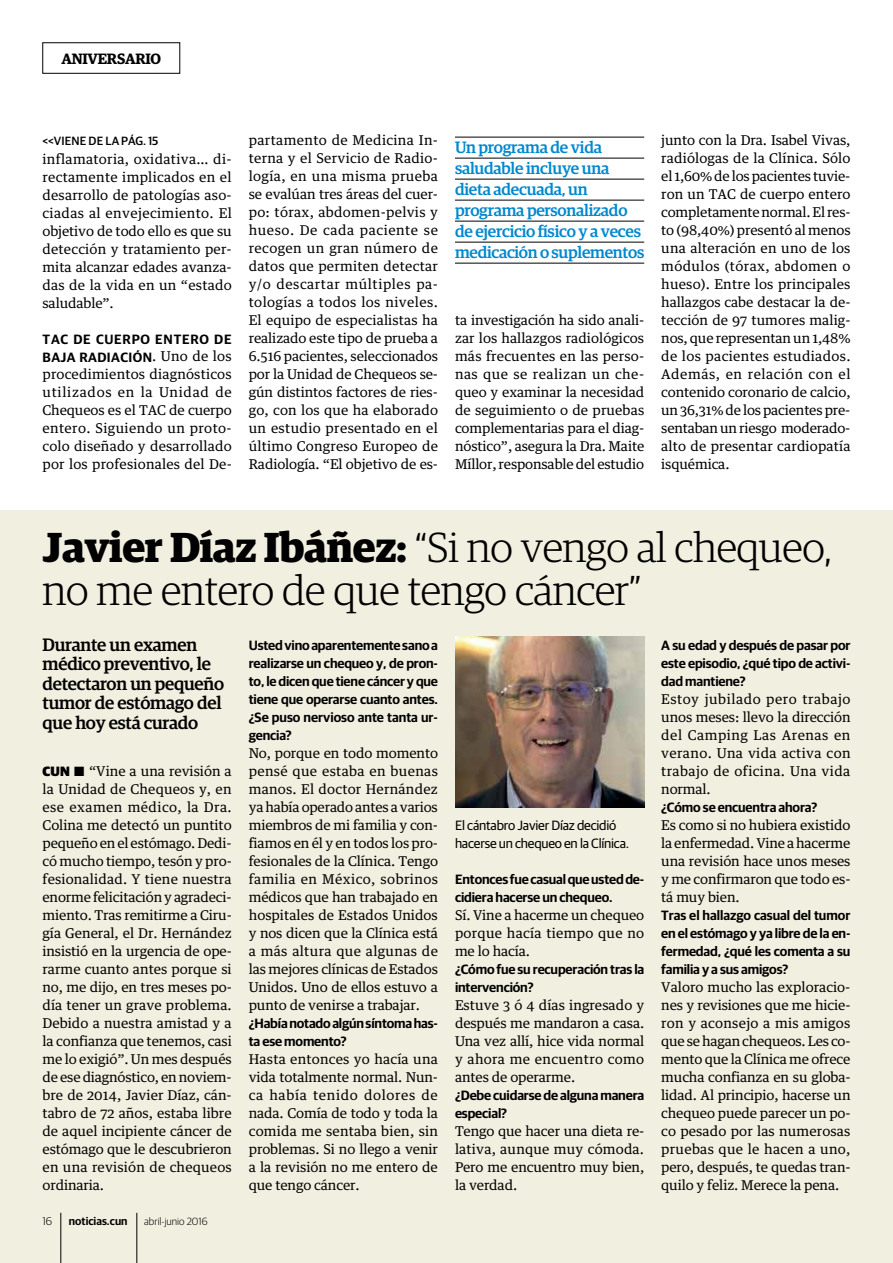
<style>
.page{position:relative;width:893px;height:1263px;background:#fff}
.page>*{position:absolute;margin:0;border:0;box-sizing:border-box;transform-origin:0 0}
.t1{font:300 42px/43.5px "Guardian Egyp";letter-spacing:-.01em;color:#000}
.t2{font:500 18px/19.5px "Guardian Egyp";letter-spacing:-.015em;color:#000}
.t3{font:500 16.5px/21px "Guardian Egyp";letter-spacing:-.015em;color:#0088ce}
.t4{font:600 15px "Guardian Egyp";letter-spacing:-.015em;color:#000}
.t5{font:13.5px/18px "Guardian Text Egyp";letter-spacing:-.01em;color:#000;text-align:justify}
.t6{font:600 13.5px/18px "Guardian Sans";letter-spacing:-.01em;color:#000}
.t7{font:13.5px/18px "Guardian Sans";letter-spacing:-.015em;color:#000}
.t8{font:500 12px "Guardian Sans";letter-spacing:.01em;color:#000}
.t9{font:600 11.25px "Guardian Sans";color:#000}
.t10{font:300 11.25px "Guardian Sans";color:#000}
.t11{font:300 10.5px "Guardian Sans";color:#000}
.s1{font-family:"Guardian Sans";font-weight:600}
.s2{font-weight:700}
.s3{font-family:"Guardian Sans";font-weight:900}
</style>
<div class="page">
<div style="left:0;top:511px;width:893px;height:752px;background:#f1efdf"></div>
<hr style="left:61px;top:1213px;width:1px;height:50px;background:#000">
<hr style="left:137px;top:1213px;width:1px;height:50px;background:#000">
<div style="left:43px;top:43px;width:137px;height:31px;border:1px solid #000"></div>
<img style="left:455px;top:637px;width:189px;height:170px">
<hr style="left:455px;top:137px;width:189px;height:1px;background:#000">
<hr style="left:455px;top:158px;width:189px;height:1px;background:#000">
<hr style="left:455px;top:179px;width:189px;height:1px;background:#000">
<hr style="left:455px;top:200px;width:189px;height:1px;background:#000">
<hr style="left:455px;top:221px;width:189px;height:1px;background:#000">
<hr style="left:455px;top:242px;width:189px;height:1px;background:#000">
<hr style="left:455px;top:263px;width:189px;height:1px;background:#000">
<p class="t4" style="left:61px;top:48px;width:101px">ANIVERSARIO</p>
<p class="t8" style="left:43px;top:132px;width:117px">&lt;&lt;VIENE DE LA PÁG. 15</p>
<p class="t5" style="left:43px;top:149px;width:191px">inflamatoria, oxidativa… di&shy;rectamente implicados en el desarrollo de patologías aso&shy;ciadas al envejecimiento. El objetivo de todo ello es que su detección y tratamiento per&shy;mita alcanzar edades avanza&shy;das de la vida en un “estado saludable”.</p>
<p class="t6" style="left:43px;top:329px;width:63px">TAC de cuerp</p>
<p class="t6" style="left:141px;top:329px;width:25px">o enter</p>
<p class="t6" style="left:200px;top:329px;width:24px">o de</p>
<p class="t6" style="left:43px;top:347px;width:46px">baja radiaci</p>
<p class="t5" style="left:43px;top:346px;width:191px;text-indent:90px"><span class="s1">ón</span>. Uno de los procedimientos diagnósticos utilizados en la Unidad de Chequeos es el TAC de cuerpo entero. Siguiendo un proto&shy;colo diseñado y desarrollado por los profesionales del De-</p>
<p class="t5" style="left:249px;top:130px;width:191px">partamento de Medicina In&shy;terna y el Servicio de Radio&shy;logía, en una misma prueba se evalúan tres áreas del cuer&shy;po: tórax, abdomen-pelvis y hueso. De cada paciente se recogen un gran número de datos que permiten detectar y/o descartar múltiples pa&shy;tologías a todos los niveles.<br>El equipo de especialistas ha realizado este tipo de prueba a 6.516 pacientes, seleccionados por la Unidad de Chequeos se&shy;gún distintos factores de ries&shy;go, con los que ha elaborado un estudio presentado en el último Congreso Europeo de Radiología. “El objetivo de es-</p>
<p class="t3" style="left:455px;top:136px;width:191px">Un programa de vida saludable incluye una dieta adecuada, un programa personalizado de ejercicio físico y a veces medicación o suplementos</p>
<p class="t5" style="left:455px;top:310px;width:191px">ta investigación ha sido anali&shy;zar los hallazgos radiológicos más frecuentes en las perso&shy;nas que se realizan un che&shy;queo y examinar la necesidad de seguimiento o de pruebas complementarias para el diag&shy;nóstico”, asegura la Dra. Maite Míllor, responsable del estudio</p>
<p class="t5" style="left:661px;top:130px;width:191px">junto con la Dra. Isabel Vivas, radiólogas de la Clínica. Sólo el 1,60% de los pacientes tuvie&shy;ron un TAC de cuerpo entero completamente normal. El res&shy;to (98,40%) presentó al menos una alteración en uno de los módulos (tórax, abdomen o hueso). Entre los principales hallazgos cabe destacar la de&shy;tección de 97 tumores malig&shy;nos, que representan un 1,48% de los pacientes estudiados.<br>Además, en relación con el contenido coronario de calcio, un 36,31% de los pacientes pre&shy;sentaban un riesgo moderado&shy;alto de presentar cardiopatía isquémica.</p>
<h1 class="t1" style="left:43px;top:523px;width:791px"><span class="s2">Javier Díaz Ibáñez:</span> “Si no vengo al chequeo, no me entero de que tengo cáncer”</h1>
<h2 class="t2" style="left:43px;top:633px;width:183px">Durante un examen médico preventivo, le detectaron un pequeño tumor de estómago del que hoy está curado</h2>
<p class="t5" style="left:43px;top:761px;width:191px"><span class="s3">CUN</span> ■ “Vine a una revisión a la Unidad de Chequeos y, en ese examen médico, la Dra.<br>Colina me detectó un puntito pequeño en el estómago. Dedi&shy;có mucho tiempo, tesón y pro&shy;fesionalidad. Y tiene nuestra enorme felicitación y agradeci&shy;miento. Tras remitirme a Ciru&shy;gía General, el Dr. Hernández insistió en la urgencia de ope&shy;rarme cuanto antes porque si no, me dijo, en tres meses po&shy;día tener un grave problema.<br>Debido a nuestra amistad y a la confianza que tenemos, casi me lo exigió”. Un mes después de ese diagnóstico, en noviem&shy;bre de 2014, Javier Díaz, cán&shy;tabro de 72 años, estaba libre de aquel incipiente cáncer de estómago que le descubrieron en una revisión de chequeos ordinaria.</p>
<p class="t10" style="left:43px;top:1213px;width:11px">16</p>
<p class="t9" style="left:69px;top:1212px;width:60px">noticias.cun</p>
<p class="t11" style="left:144px;top:1214px;width:65px">abril-junio 2016</p>
<p class="t6" style="left:249px;top:635px;width:191px;text-align:justify">Usted vino aparentemente sano a realizarse un chequeo y, de pron&shy;to, le dicen que tiene cáncer y que tiene que operarse cuanto antes. ¿Se puso nervioso ante tanta ur&shy;gencia?</p>
<p class="t5" style="left:249px;top:743px;width:191px">No, porque en todo momento pensé que estaba en buenas manos. El doctor Hernández ya había operado antes a varios miembros de mi familia y con&shy;fiamos en él y en todos los pro&shy;fesionales de la Clínica. Tengo familia en México, sobrinos médicos que han trabajado en hospitales de Estados Unidos y nos dicen que la Clínica está a más altura que algunas de las mejores clínicas de Estados Unidos. Uno de ellos estuvo a punto de venirse a trabajar.</p>
<p class="t6" style="left:249px;top:1013px;width:191px">¿Había notado algún síntoma has&shy;ta ese momento?</p>
<p class="t5" style="left:249px;top:1049px;width:191px">Hasta entonces yo hacía una vida totalmente normal. Nun&shy;ca había tenido dolores de nada. Comía de todo y toda la comida me sentaba bien, sin problemas. Si no llego a venir a la revisión no me entero de que tengo cáncer.</p>
<p class="t7" style="left:455px;top:815px;width:176px">El cántabro Javier Díaz decidió hacerse un chequeo en la Clínica.</p>
<p class="t6" style="left:455px;top:869px;width:191px">Entonces fue casual que usted de&shy;cidiera hacerse un chequeo.</p>
<p class="t5" style="left:455px;top:905px;width:191px">Sí. Vine a hacerme un chequeo porque hacía tiempo que no me lo hacía.</p>
<p class="t6" style="left:455px;top:959px;width:191px">¿Cómo fue su recuperación tras la intervención?</p>
<p class="t5" style="left:455px;top:995px;width:191px">Estuve 3 ó 4 días ingresado y después me mandaron a casa.<br>Una vez allí, hice vida normal y ahora me encuentro como antes de operarme.</p>
<p class="t6" style="left:455px;top:1085px;width:191px">¿Debe cuidarse de alguna manera especial?</p>
<p class="t5" style="left:455px;top:1121px;width:191px">Tengo que hacer una dieta re&shy;lativa, aunque muy cómoda.<br>Pero me encuentro muy bien, la verdad.</p>
<p class="t6" style="left:661px;top:635px;width:191px;text-align:justify">A su edad y después de pasar por este episodio, ¿qué tipo de activi&shy;dad mantiene?</p>
<p class="t5" style="left:661px;top:689px;width:191px">Estoy jubilado pero trabajo unos meses: llevo la dirección del Camping Las Arenas en verano. Una vida activa con trabajo de oficina. Una vida normal.</p>
<p class="t6" style="left:661px;top:797px;width:158px">¿Cómo se encuentra ahora?</p>
<p class="t5" style="left:661px;top:815px;width:191px">Es como si no hubiera existido la enfermedad. Vine a hacerme una revisión hace unos meses y me confirmaron que todo es&shy;tá muy bien.</p>
<p class="t6" style="left:661px;top:905px;width:191px;text-align:justify">Tras el hallazgo casual del tumor en el estómago y ya libre de la en&shy;fermedad, ¿qué les comenta a su familia y a sus amigos?</p>
<p class="t5" style="left:661px;top:977px;width:191px">Valoro mucho las exploracio&shy;nes y revisiones que me hicie&shy;ron y aconsejo a mis amigos que se hagan chequeos. Les co&shy;mento que la Clínica me ofrece mucha confianza en su globa&shy;lidad. Al principio, hacerse un chequeo puede parecer un po&shy;co pesado por las numerosas pruebas que le hacen a uno, pero, después, te quedas tran&shy;quilo y feliz. Merece la pena.</p>
</div>
